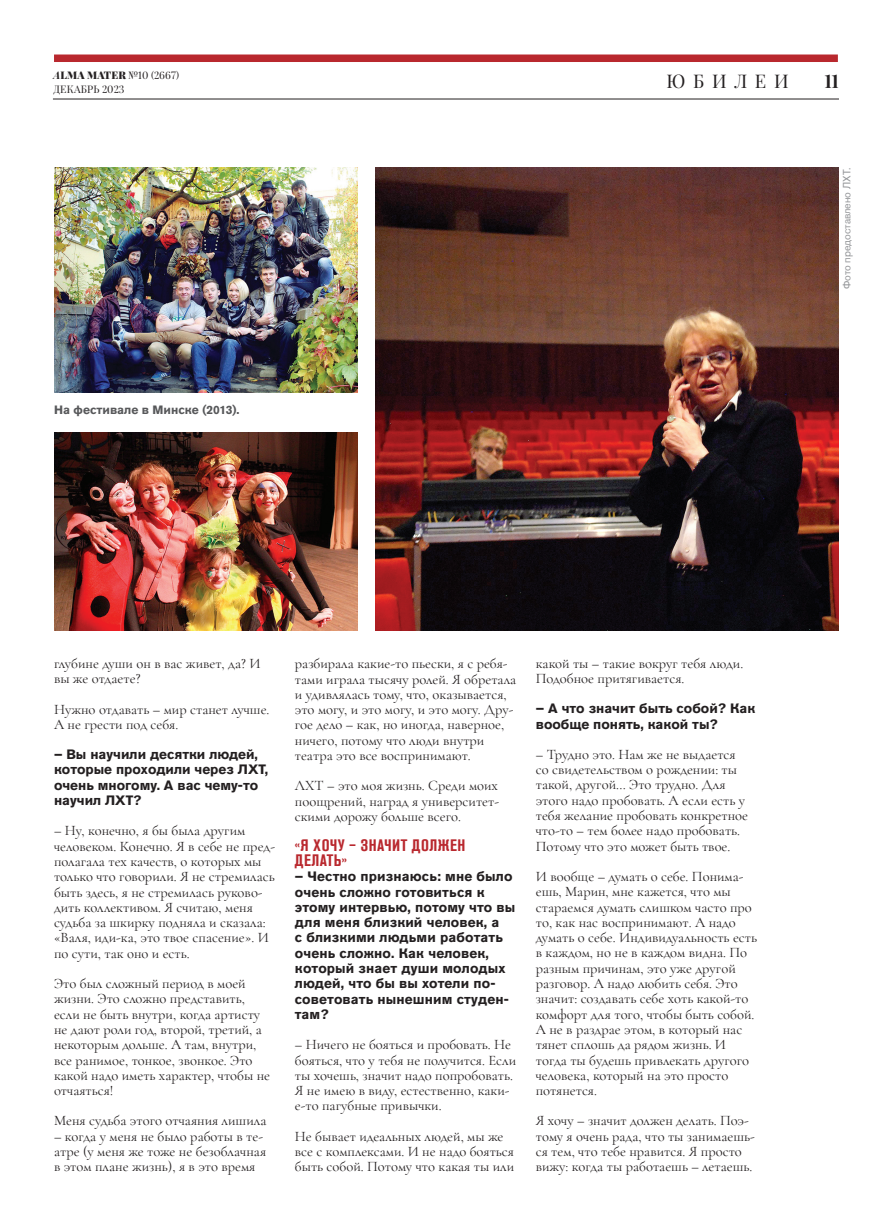
<style>
.page{position:relative;width:893px;height:1229px;background:#fff}
.page>*{position:absolute;margin:0;border:0;box-sizing:border-box;transform-origin:0 0}
.t1{font:18.75px "Playfair Display";letter-spacing:.41em;color:#231f20}
.t2{font:700 18.75px "Playfair Display";color:#231f20}
.Amla_inner_head{font:700 condensed 16.5px/15px "Akzidenz Grotesk Pro";letter-spacing:.03em;color:#b9282e}
.Alma_body{font:14.55px/15.3px "Cormorant Garamond";color:#231f20}
.Alma_body-2{font:700 13.5px/15.3px "Akzidenz Grotesk Pro";letter-spacing:.01em;color:#231f20}
.Alma_Caption{font:700 12px "Akzidenz Grotesk Pro";color:#57585a}
.t3{font:10.5px "Playfair Display";color:#231f20}
.Alma_Photo_Author{font:10.5px "Akzidenz Grotesk Pro";color:#939598}
.s1{font-weight:700;font-style:italic}
.s2{font-weight:900}
</style>
<div class="page">
<div style="left:54px;top:55px;width:784px;height:7px;background:#b9282e"></div>
<hr style="left:53px;top:99px;width:786px;height:1px;background:#231f20">
<img style="left:54px;top:168px;width:303px;height:224px">
<img style="left:375px;top:168px;width:464px;height:462px">
<img style="left:54px;top:432px;width:303px;height:198px">
<p class="t3" style="left:54px;top:69px;width:127px"><span class="s1">A</span><span class="s2">LMA MATER</span> №10 (2667)</p>
<p class="t3" style="left:54px;top:83px;width:72px">ДЕКАБРЬ 2023</p>
<p class="Alma_Caption" style="left:54px;top:402px;width:187px">На фестивале в Минске (2013).</p>
<p class="t1" style="left:667px;top:69px;width:124px">ЮБИЛЕИ</p>
<p class="t2" style="left:824px;top:70px;width:16px">11</p>
<p class="Alma_Photo_Author" style="left:840px;top:289px;width:123px;rotate:-90deg">Фото предоставлено ЛХТ.</p>
<p class="Alma_body" style="left:54px;top:655px;width:208px">глубине души он в вас живет, да? И вы же отдаете?</p>
<p class="Alma_body" style="left:54px;top:701px;width:217px">Нужно отдавать – мир станет лучше.<br>А не грести под себя.</p>
<p class="Alma_body-2" style="left:54px;top:746px;width:216px">– Вы научили десятки людей, которые проходили через ЛХТ, очень многому. А вас чему-то научил ЛХТ?</p>
<p class="Alma_body" style="left:54px;top:823px;width:223px">– Ну, конечно, я бы была другим человеком. Конечно. Я в себе не пред&shy;полагала тех качеств, о которых мы только что говорили. Я не стремилась быть здесь, я не стремилась руково&shy;дить коллективом. Я считаю, меня судьба за шкирку подняла и сказала: «Валя, иди-ка, это твое спасение». И по сути, так оно и есть.</p>
<p class="Alma_body" style="left:54px;top:976px;width:218px">Это был сложный период в моей жизни. Это сложно представить, если не быть внутри, когда артисту не дают роли год, второй, третий, а некоторым дольше. А там, внутри, все ранимое, тонкое, звонкое. Это какой надо иметь характер, чтобы не отчаяться!</p>
<p class="Alma_body" style="left:54px;top:1113px;width:214px">Меня судьба этого отчаяния лишила</p>
<p class="Alma_body" style="left:54px;top:1128px;width:214px">– когда у меня не было работы в те&shy;атре (у меня же тоже не безоблачная в этом плане жизнь), я в это время</p>
<p class="Alma_body" style="left:295px;top:656px;width:223px">разбирала какие-то пьески, я с ребя&shy;тами играла тысячу ролей. Я обретала и удивлялась тому, что, оказывается, это могу, и это могу, и это могу. Дру&shy;гое дело – как, но иногда, наверное, ничего, потому что люди внутри театра это все воспринимают.</p>
<p class="Alma_body" style="left:295px;top:778px;width:206px;text-align:justify">ЛХТ – это моя жизнь. Среди моих поощрений, наград я университет&shy;скими дорожу больше всего.</p>
<p class="Amla_inner_head" style="left:295px;top:837px;width:172px">«Я ХОЧУ – ЗНАЧИТ ДОЛЖЕН<br>ДЕЛАТЬ»</p>
<p class="Alma_body-2" style="left:295px;top:869px;width:222px">– Честно признаюсь: мне было очень сложно готовиться к этому интервью, потому что вы для меня близкий человек, а<br>с близкими людьми работать очень сложно. Как человек, который знает души молодых людей, что бы вы хотели по&shy;советовать нынешним студен&shy;там?</p>
<p class="Alma_body" style="left:295px;top:1037px;width:223px">– Ничего не бояться и пробовать. Не бояться, что у тебя не получится. Если ты хочешь, значит надо попробовать.<br>Я не имею в виду, естественно, каки&shy;е-то пагубные привычки.</p>
<p class="Alma_body" style="left:295px;top:1128px;width:221px">Не бывает идеальных людей, мы же все с комплексами. И не надо бояться быть собой. Потому что какая ты или</p>
<p class="Alma_body" style="left:536px;top:655px;width:209px">какой ты – такие вокруг тебя люди.<br>Подобное притягивается.</p>
<p class="Alma_body-2" style="left:536px;top:701px;width:221px">– А что значит быть собой? Как вообще понять, какой ты?</p>
<p class="Alma_body" style="left:536px;top:746px;width:214px">– Трудно это. Нам же не выдается со свидетельством о рождении: ты такой, другой… Это трудно. Для этого надо пробовать. А если есть у тебя желание пробовать конкретное что-то – тем более надо пробовать.<br>Потому что это может быть твое.</p>
<p class="Alma_body" style="left:536px;top:868px;width:223px">И вообще – думать о себе. Понима&shy;ешь, Марин, мне кажется, что мы стараемся думать слишком часто про то, как нас воспринимают. А надо думать о себе. Индивидуальность есть в каждом, но не в каждом видна. По разным причинам, это уже другой разговор. А надо любить себя. Это значит: создавать себе хоть какой-то комфорт для того, чтобы быть собой.<br>А не в раздрае этом, в который нас тянет сплошь да рядом жизнь. И тогда ты будешь привлекать другого человека, который на это просто потянется.</p>
<p class="Alma_body" style="left:536px;top:1113px;width:220px">Я хочу – значит должен делать. Поэ&shy;тому я очень рада, что ты занимаешь&shy;ся тем, что тебе нравится. Я просто вижу: когда ты работаешь – летаешь.</p>
</div>
